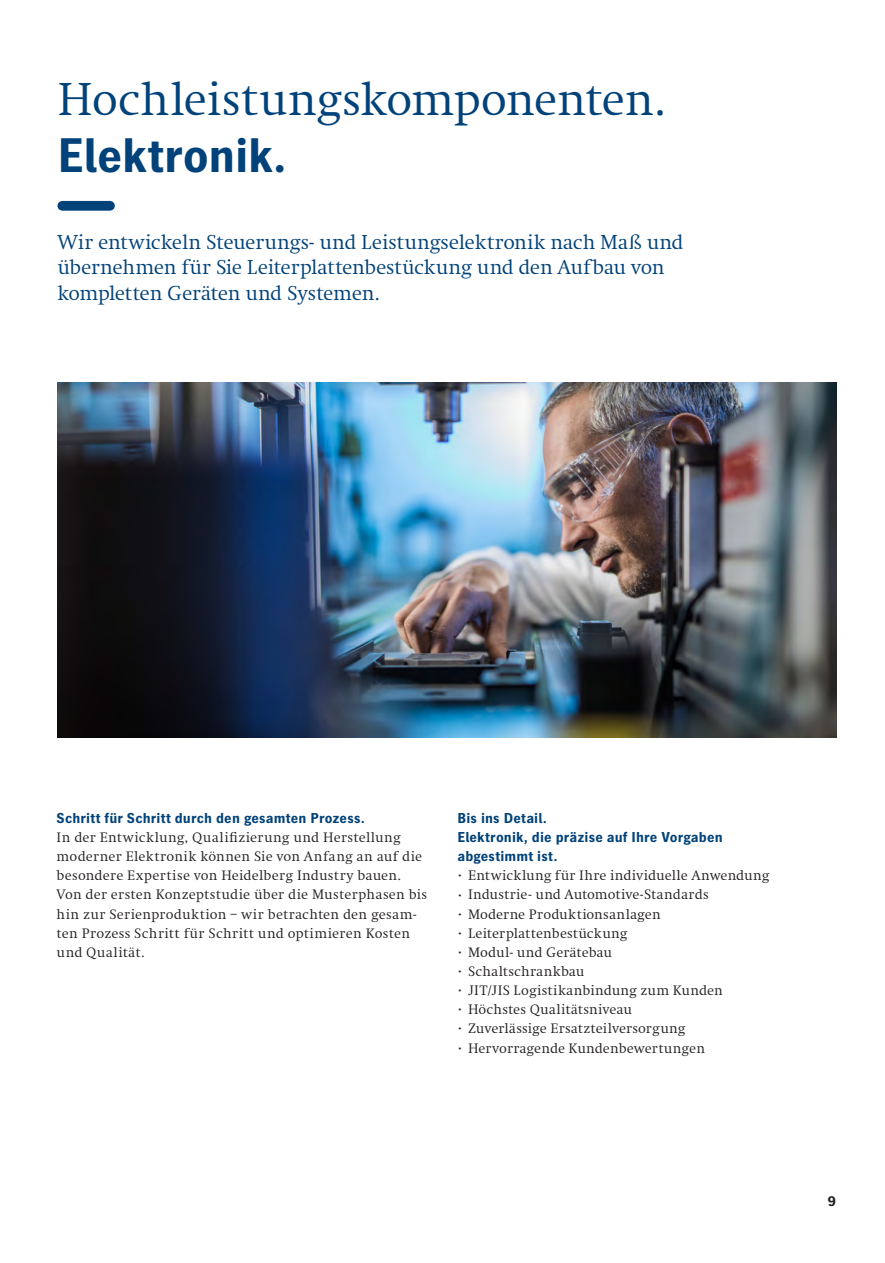
<style>
.page{position:relative;width:885px;height:1263px;background:#fff}
.page>*{position:absolute;margin:0;border:0;box-sizing:border-box;transform-origin:0 0}
.t1{font:48px "Heidelberg Antiqua ML";letter-spacing:-.01em;color:#004279}
.t2{font:700 48px "Heidelberg Gothic Ml";letter-spacing:-.005em;color:#004279}
.t3{font:21px/25.5px "Heidelberg Antiqua ML";letter-spacing:-.01em;color:#004279}
.t4{font:14.25px/19.2px "Heidelberg Antiqua ML";letter-spacing:.015em;color:#231f20}
.t5{font:700 14.25px/19.2px "Heidelberg Gothic Ml";letter-spacing:.01em;color:#004279}
.t6{font:700 14.25px "Heidelberg Gothic Ml";color:#231f20}
.s1{font-size:7.5px}
</style>
<div class="page">
<div style="left:62px;top:201px;width:48px;height:10px;background:#004279"></div>
<img style="left:57px;top:383px;width:779px;height:354px">
<h1 class="t1" style="left:57px;top:72px;width:610px">Hochleistungskomponenten.</h1>
<h1 class="t2" style="left:57px;top:129px;width:231px">Elektronik.</h1>
<h2 class="t3" style="left:57px;top:229px;width:627px">Wir entwickeln Steuerungs- und Leistungselektronik nach Maß und übernehmen für Sie Leiterplattenbestückung und den Aufbau von kompletten Geräten und Systemen.</h2>
<p class="t5" style="left:57px;top:809px;width:310px">Schritt für Schritt durch den gesamten Prozess.</p>
<p class="t4" style="left:57px;top:828px;width:372px">In der Entwicklung, Qualifizierung und Herstellung moderner Elektronik können Sie von Anfang an auf die besondere Expertise von Heidelberg Industry bauen.<br>Von der ersten Konzeptstudie über die Musterphasen bis hin zur Serienproduktion – wir betrachten den gesam&shy;ten Prozess Schritt für Schritt und optimieren Kosten und Qualität.</p>
<p class="t5" style="left:457px;top:809px;width:267px">Bis ins Detail.<br>Elektronik, die präzise auf Ihre Vorgaben abgestimmt ist.</p>
<p class="t4" style="left:457px;top:866px;width:313px"><span class="s1">•</span> Entwicklung für Ihre individuelle Anwendung</p>
<p class="t4" style="left:457px;top:885px;width:253px"><span class="s1">•</span> Industrie- und Automotive-Standards</p>
<p class="t4" style="left:457px;top:904px;width:205px"><span class="s1">•</span> Moderne Produktionsanlagen</p>
<p class="t4" style="left:457px;top:923px;width:172px"><span class="s1">•</span> Leiterplattenbestückung</p>
<p class="t4" style="left:457px;top:943px;width:156px"><span class="s1">•</span> Modul- und Gerätebau</p>
<p class="t4" style="left:457px;top:962px;width:128px"><span class="s1">•</span> Schaltschrankbau</p>
<p class="t4" style="left:457px;top:981px;width:267px"><span class="s1">•</span> JIT/JIS Logistikanbindung zum Kunden</p>
<p class="t4" style="left:457px;top:1000px;width:176px"><span class="s1">•</span> Höchstes Qualitätsniveau</p>
<p class="t4" style="left:457px;top:1019px;width:230px"><span class="s1">•</span> Zuverlässige Ersatzteilversorgung</p>
<p class="t4" style="left:457px;top:1038px;width:249px"><span class="s1">•</span> Hervorragende Kundenbewertungen</p>
<p class="t6" style="left:827px;top:1193px;width:10px">9</p>
</div>
